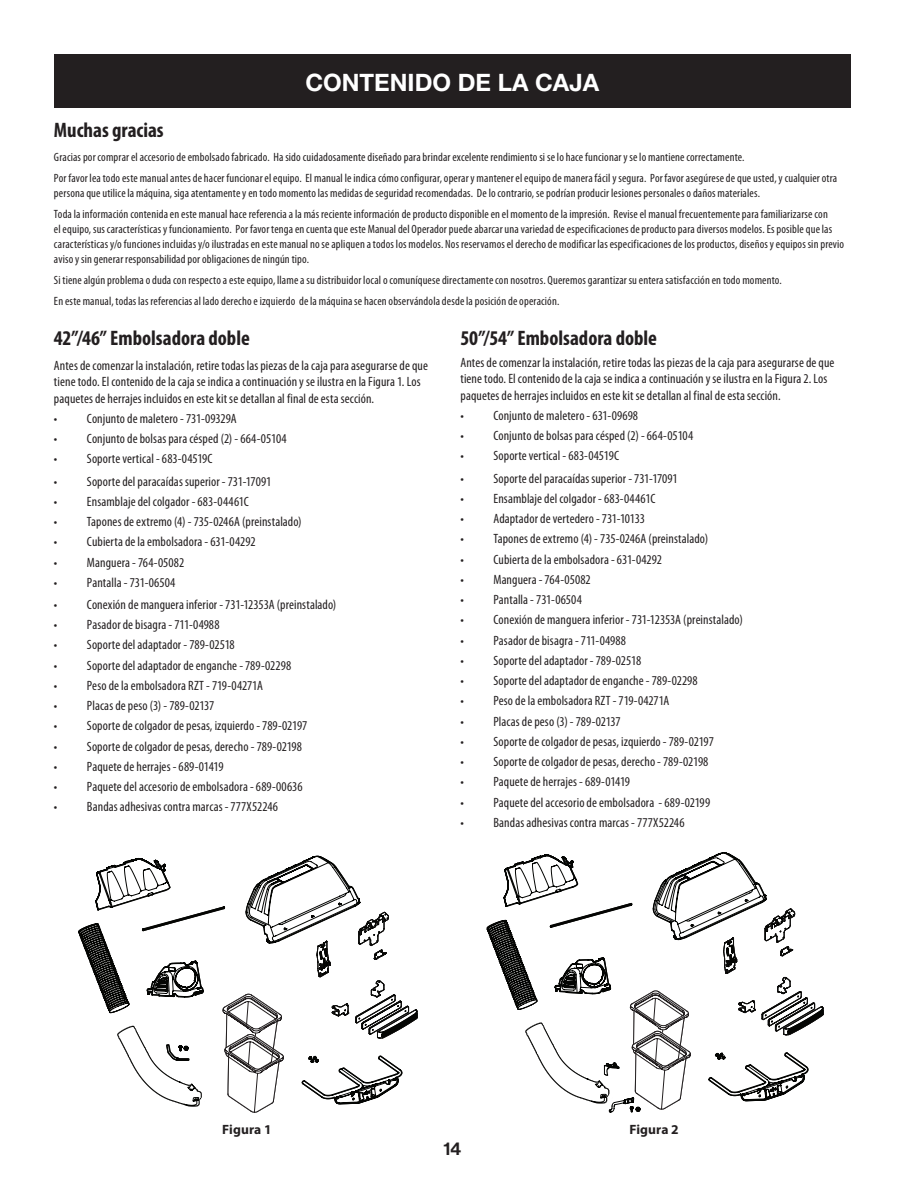
<style>
.page{position:relative;width:918px;height:1188px;background:#fff}
.page>*{position:absolute;margin:0;border:0;box-sizing:border-box;transform-origin:0 0}
.t1{font:700 24px "Helvetica Neue";color:#fff}
.Heading{font:700 condensed 21px "Myriad Pro";color:#231f20}
.To_The_Owner_Heading{font:700 condensed 21px "Myriad Pro";color:#231f20}
.t2{font:18px "N Haas Grotesk DS Pro 65 Md";color:#231f20}
.Body{font:condensed 13.5px/16.2px "Myriad Pro";letter-spacing:.005em;color:#231f20}
.t3{font:700 13.5px "Myriad Pro";letter-spacing:.005em;color:#231f20}
.To_The_Owner_Body{font:condensed 12px/15px "Myriad Pro";letter-spacing:.01em;color:#231f20}
</style>
<div class="page">
<div style="left:54px;top:54px;width:796px;height:54px;background:#231f20"></div>
<svg style="left:78px;top:855px;width:340px;height:258px"></svg>
<svg style="left:486px;top:852px;width:338px;height:261px"></svg>
<h1 class="t1" style="left:305px;top:67px;width:295px">CONTENIDO DE LA CAJA</h1>
<p class="To_The_Owner_Heading" style="left:54px;top:117px;width:111px">Muchas gracias</p>
<p class="To_The_Owner_Body" style="left:54px;top:150px;width:692px">Gracias por comprar el accesorio de embolsado fabricado. Ha sido cuidadosamente diseñado para brindar excelente rendimiento si se lo hace funcionar y se lo mantiene correctamente.</p>
<p class="To_The_Owner_Body" style="left:54px;top:171px;width:785px">Por favor lea todo este manual antes de hacer funcionar el equipo. El manual le indica cómo configurar, operar y mantener el equipo de manera fácil y segura. Por favor asegúrese de que usted, y cualquier otra persona que utilice la máquina, siga atentamente y en todo momento las medidas de seguridad recomendadas. De lo contrario, se podrían producir lesiones personales o daños materiales.</p>
<p class="To_The_Owner_Body" style="left:54px;top:207px;width:792px">Toda la información contenida en este manual hace referencia a la más reciente información de producto disponible en el momento de la impresión. Revise el manual frecuentemente para familiarizarse con<br>el equipo, sus características y funcionamiento. Por favor tenga en cuenta que este Manual del Operador puede abarcar una variedad de especificaciones de producto para diversos modelos. Es posible que las características y/o funciones incluidas y/o ilustradas en este manual no se apliquen a todos los modelos. Nos reservamos el derecho de modificar las especificaciones de los productos, diseños y equipos sin previo aviso y sin generar responsabilidad por obligaciones de ningún tipo.</p>
<p class="To_The_Owner_Body" style="left:54px;top:273px;width:729px">Si tiene algún problema o duda con respecto a este equipo, llame a su distribuidor local o comuníquese directamente con nosotros. Queremos garantizar su entera satisfacción en todo momento.</p>
<p class="To_The_Owner_Body" style="left:54px;top:294px;width:507px">En este manual, todas las referencias al lado derecho e izquierdo de la máquina se hacen observándola desde la posición de operación.</p>
<p class="Heading" style="left:54px;top:325px;width:197px">42”/46” Embolsadora doble</p>
<p class="Body" style="left:54px;top:358px;width:375px">Antes de comenzar la instalación, retire todas las piezas de la caja para asegurarse de que tiene todo. El contenido de la caja se indica a continuación y se ilustra en la Figura 1. Los paquetes de herrajes incluidos en este kit se detallan al final de esta sección.</p>
<p class="Body" style="left:54px;top:411px;width:184px">• Conjunto de maletero - 731-09329A</p>
<p class="Body" style="left:54px;top:431px;width:234px">• Conjunto de bolsas para césped (2) - 664-05104</p>
<p class="Body" style="left:54px;top:451px;width:160px">• Soporte vertical - 683-04519C</p>
<p class="Body" style="left:54px;top:473px;width:219px">• Soporte del paracaídas superior - 731-17091</p>
<p class="Body" style="left:54px;top:493px;width:196px">• Ensamblaje del colgador - 683-04461C</p>
<p class="Body" style="left:54px;top:514px;width:249px">• Tapones de extremo (4) - 735-0246A (preinstalado)</p>
<p class="Body" style="left:54px;top:534px;width:203px">• Cubierta de la embolsadora - 631-04292</p>
<p class="Body" style="left:54px;top:554px;width:132px">• Manguera - 764-05082</p>
<p class="Body" style="left:54px;top:574px;width:123px">• Pantalla - 731-06504</p>
<p class="Body" style="left:54px;top:597px;width:284px">• Conexión de manguera inferior - 731-12353A (preinstalado)</p>
<p class="Body" style="left:54px;top:617px;width:167px">• Pasador de bisagra - 711-04988</p>
<p class="Body" style="left:54px;top:637px;width:182px">• Soporte del adaptador - 789-02518</p>
<p class="Body" style="left:54px;top:657px;width:239px">• Soporte del adaptador de enganche - 789-02298</p>
<p class="Body" style="left:54px;top:678px;width:210px">• Peso de la embolsadora RZT - 719-04271A</p>
<p class="Body" style="left:54px;top:698px;width:162px">• Placas de peso (3) - 789-02137</p>
<p class="Body" style="left:54px;top:718px;width:255px">• Soporte de colgador de pesas, izquierdo - 789-02197</p>
<p class="Body" style="left:54px;top:738px;width:249px">• Soporte de colgador de pesas, derecho - 789-02198</p>
<p class="Body" style="left:54px;top:759px;width:171px">• Paquete de herrajes - 689-01419</p>
<p class="Body" style="left:54px;top:779px;width:250px">• Paquete del accesorio de embolsadora - 689-00636</p>
<p class="Body" style="left:54px;top:799px;width:226px">• Bandas adhesivas contra marcas - 777X52246</p>
<p class="Heading" style="left:461px;top:325px;width:198px">50”/54” Embolsadora doble</p>
<p class="Body" style="left:461px;top:355px;width:375px">Antes de comenzar la instalación, retire todas las piezas de la caja para asegurarse de que tiene todo. El contenido de la caja se indica a continuación y se ilustra en la Figura 2. Los paquetes de herrajes incluidos en este kit se detallan al final de esta sección.</p>
<p class="Body" style="left:461px;top:408px;width:179px">• Conjunto de maletero - 631-09698</p>
<p class="Body" style="left:461px;top:428px;width:234px">• Conjunto de bolsas para césped (2) - 664-05104</p>
<p class="Body" style="left:461px;top:448px;width:160px">• Soporte vertical - 683-04519C</p>
<p class="Body" style="left:461px;top:470px;width:219px">• Soporte del paracaídas superior - 731-17091</p>
<p class="Body" style="left:461px;top:490px;width:196px">• Ensamblaje del colgador - 683-04461C</p>
<p class="Body" style="left:461px;top:511px;width:186px">• Adaptador de vertedero - 731-10133</p>
<p class="Body" style="left:461px;top:531px;width:249px">• Tapones de extremo (4) - 735-0246A (preinstalado)</p>
<p class="Body" style="left:461px;top:551px;width:203px">• Cubierta de la embolsadora - 631-04292</p>
<p class="Body" style="left:461px;top:571px;width:132px">• Manguera - 764-05082</p>
<p class="Body" style="left:461px;top:592px;width:123px">• Pantalla - 731-06504</p>
<p class="Body" style="left:461px;top:612px;width:284px">• Conexión de manguera inferior - 731-12353A (preinstalado)</p>
<p class="Body" style="left:461px;top:632px;width:167px">• Pasador de bisagra - 711-04988</p>
<p class="Body" style="left:461px;top:652px;width:182px">• Soporte del adaptador - 789-02518</p>
<p class="Body" style="left:461px;top:673px;width:239px">• Soporte del adaptador de enganche - 789-02298</p>
<p class="Body" style="left:461px;top:693px;width:210px">• Peso de la embolsadora RZT - 719-04271A</p>
<p class="Body" style="left:461px;top:713px;width:162px">• Placas de peso (3) - 789-02137</p>
<p class="Body" style="left:461px;top:733px;width:255px">• Soporte de colgador de pesas, izquierdo - 789-02197</p>
<p class="Body" style="left:461px;top:754px;width:249px">• Soporte de colgador de pesas, derecho - 789-02198</p>
<p class="Body" style="left:461px;top:774px;width:171px">• Paquete de herrajes - 689-01419</p>
<p class="Body" style="left:461px;top:794px;width:251px">• Paquete del accesorio de embolsadora - 689-02199</p>
<p class="Body" style="left:461px;top:814px;width:226px">• Bandas adhesivas contra marcas - 777X52246</p>
<p class="t3" style="left:222px;top:1121px;width:51px">Figura 1</p>
<p class="t3" style="left:629px;top:1120px;width:51px">Figura 2</p>
<h3 class="t2" style="left:443px;top:1138px;width:19px">14</h3>
</div>
